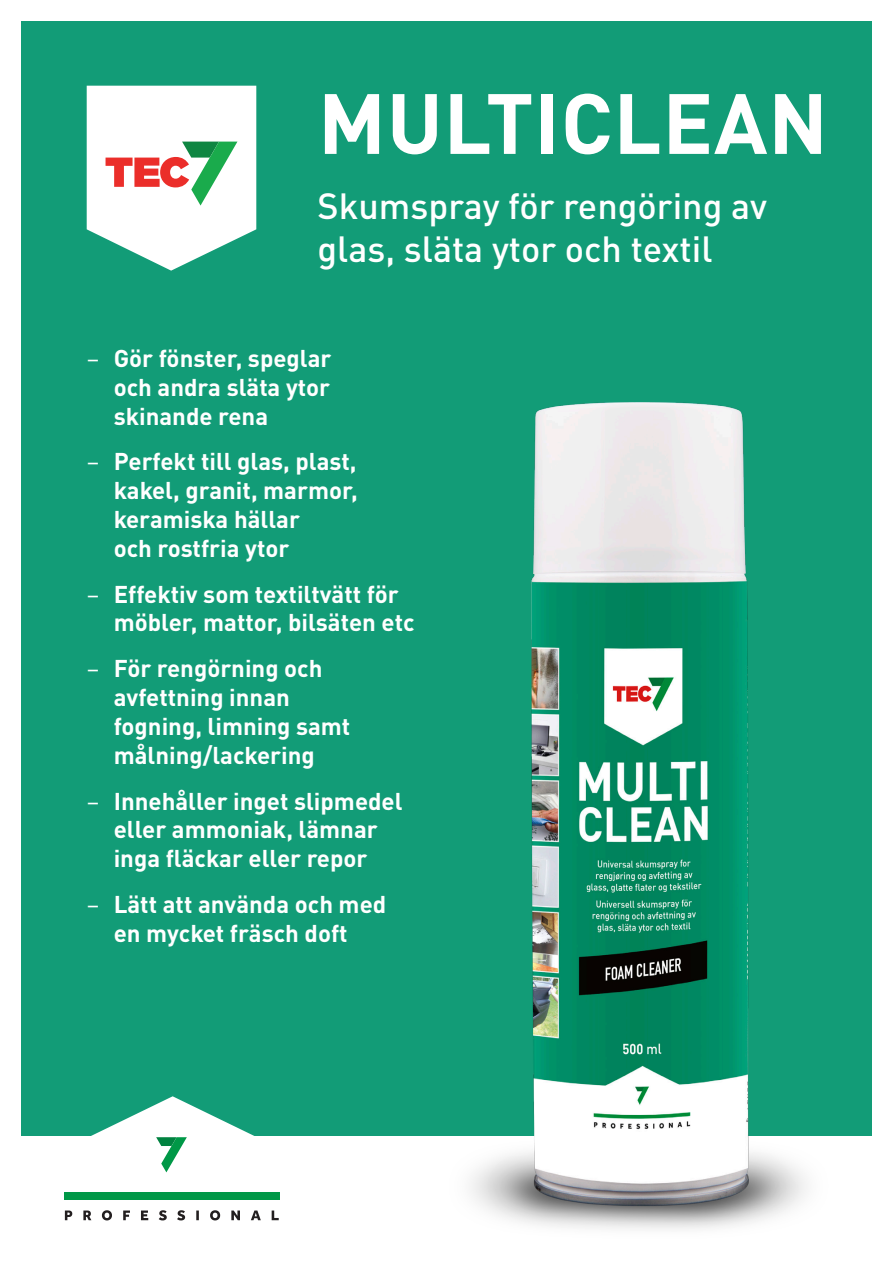
<style>
.page{position:relative;width:893px;height:1263px;background:#fff}
.page>*{position:absolute;margin:0;border:0;box-sizing:border-box;transform-origin:0 0}
.Produkttittel{font:700 84px "DIN Pro";letter-spacing:.01em;color:#fff}
.Produktbeskrivelse{font:500 36px/43.2px "DIN Pro";color:#fff}
.t1{font:700 24px/28.8px "DIN Pro";color:#fff}
.s1{font-weight:400}
</style>
<div class="page">
<div style="left:21px;top:21px;width:851px;height:1114px;background:#129c77"></div>
<svg style="left:87px;top:86px;width:169px;height:185px"></svg>
<div style="left:64px;top:1193px;width:215px;height:7px;background:#009847"></div>
<svg style="left:88px;top:1096px;width:169px;height:77px"></svg>
<svg style="left:65px;top:1210px;width:214px;height:10px"></svg>
<img style="left:381px;top:402px;width:491px;height:827px">
<p class="Produkttittel" style="left:318px;top:54px;width:511px">MULTICLEAN</p>
<p class="Produktbeskrivelse" style="left:317px;top:180px;width:451px">Skumspray för rengöring av glas, släta ytor och textil</p>
<p class="t1" style="left:114px;top:341px;width:219px;text-align:justify;text-indent:-27px"><span class="s1">–</span> Gör fönster, speglar och andra släta ytor skinande rena</p>
<p class="t1" style="left:114px;top:444px;width:246px;text-indent:-27px"><span class="s1">–</span> Perfekt till glas, plast, kakel, granit, marmor, keramiska hällar<br>och rostfria ytor</p>
<p class="t1" style="left:114px;top:577px;width:302px;text-indent:-27px"><span class="s1">–</span> Effektiv som textiltvätt för möbler, mattor, bilsäten etc</p>
<p class="t1" style="left:114px;top:651px;width:238px;text-indent:-27px"><span class="s1">–</span> För rengörning och avfettning innan fogning, limning samt målning/lackering</p>
<p class="t1" style="left:87px;top:783px;width:317px;text-align:center"><span class="s1">–</span> Innehåller inget slipmedel eller ammoniak, lämnar inga fläckar eller repor</p>
<p class="t1" style="left:87px;top:887px;width:301px;text-align:center"><span class="s1">–</span> Lätt att använda och med en mycket fräsch doft</p>
</div>
